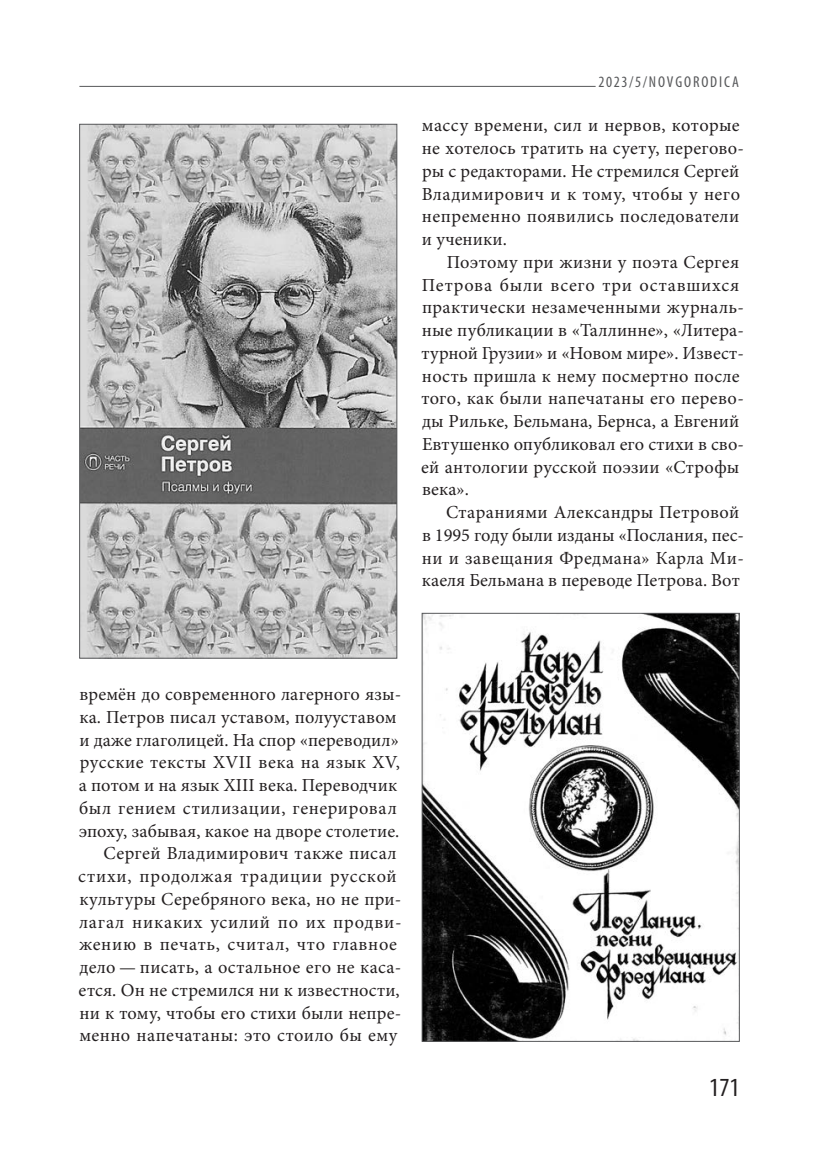
<style>
.page{position:relative;width:819px;height:1166px;background:#fff}
.page>*{position:absolute;margin:0;border:0;box-sizing:border-box;transform-origin:0 0}
.t1{font:condensed 26.25px "Myriad Pro";color:#231f20}
.t2{font:18.38px/22.8px "Minion Pro";letter-spacing:.02em;color:#231f20}
.t3{font:condensed 15.75px "Myriad Pro";letter-spacing:.12em;color:#57585a}
</style>
<div class="page">
<hr style="left:79px;top:86px;width:516px;height:1px;background:#57585a">
<img style="left:81px;top:126px;width:314px;height:530px">
<img style="left:424px;top:615px;width:313px;height:424px">
<div style="left:422px;top:613px;width:317px;height:428px;border:1px solid #57585a"></div>
<p class="t3" style="left:598px;top:72px;width:142px">2023/5/NOVGORODICA</p>
<p class="t2" style="left:422px;top:114px;width:323px">массу времени, сил и нервов, которые не хотелось тратить на суету, перегово&shy;ры с редакторами. Не стремился Сергей<br>Владимирович и к тому, чтобы у него непременно появились последователи и ученики.</p>
<p class="t2" style="left:421px;top:251px;width:324px;text-indent:26px">Поэтому при жизни у поэта Сергея Петрова были всего три оставшихся практически незамеченными журналь&shy;ные публикации в «Таллинне», «Литера&shy;турной Грузии» и «Новом мире». Извест&shy;ность пришла к нему посмертно после того, как были напечатаны его перево&shy;ды Рильке, Бельмана, Бернса, а Евгений Евтушенко опубликовал его стихи в сво&shy;ей антологии русской поэзии «Строфы века».</p>
<p class="t2" style="left:422px;top:501px;width:323px;text-indent:24px">Стараниями Александры Петровой в 1995 году были изданы «Послания, пес&shy;ни и завещания Фредмана» Карла Ми&shy;каеля Бельмана в переводе Петрова. Вот</p>
<p class="t2" style="left:78px;top:683px;width:325px;text-align:right">времён до современного лагерного язы&shy;ка. Петров писал уставом, полууставом и даже глаголицей. На спор «переводил» русские тексты XVII века на язык XV, а потом и на язык XIII века. Переводчик был гением стилизации, генерировал эпоху, забывая, какое на дворе столетие.<br>Сергей Владимирович также писал стихи, продолжая традиции русской культуры Серебряного века, но не при&shy;лагал никаких усилий по их продви&shy;жению в печать, считал, что главное дело — писать, а остальное его не каса&shy;ется. Он не стремился ни к известности, ни к тому, чтобы его стихи были непре&shy;менно напечатаны: это стоило бы ему</p>
<h1 class="t1" style="left:709px;top:1072px;width:32px">171</h1>
</div>
